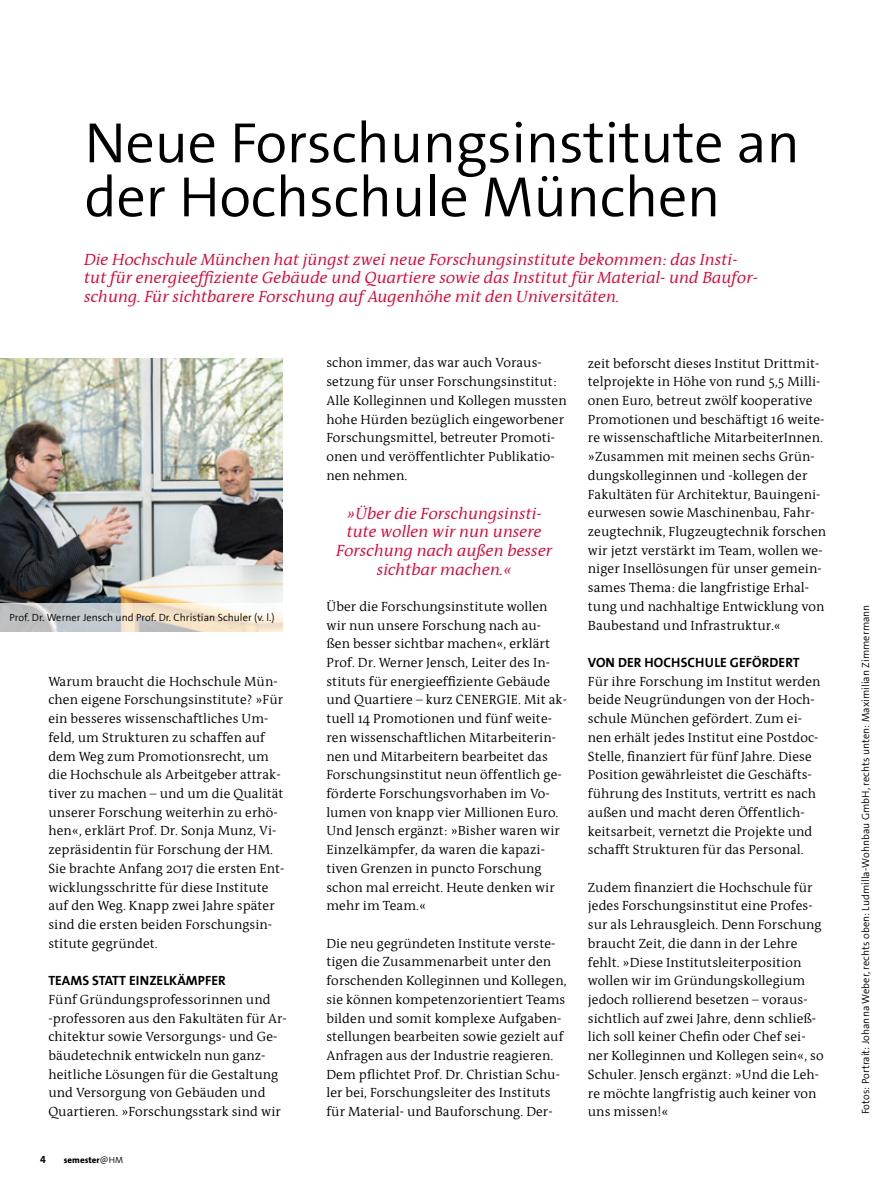
<style>
.page{position:relative;width:893px;height:1191px;background:#fff}
.page>*{position:absolute;margin:0;border:0;box-sizing:border-box;transform-origin:0 0}
.t1{font:57.3px/54px "FHM The Sans";letter-spacing:-.01em;color:#000}
.t2{font:italic 16.5px/18.8px "FHM Antiqua";letter-spacing:.005em;color:#db0031}
.t3{font:13.5px/18.8px "FHM Antiqua";letter-spacing:.005em;color:#000}
.t4{font:700 13.5px "FHM Antiqua";letter-spacing:.005em;color:#000}
.t5{font:10.5px "FHM The Sans";letter-spacing:.005em;color:#000}
.t6{font:10.5px "The Sans Bold Expert";color:#000}
.t7{font:800 9px "The Sans";letter-spacing:.005em;color:#000}
.s1{font-family:"FHM The Sans";font-weight:400}
</style>
<div class="page">
<img style="left:0;top:359px;width:283px;height:244px">
<svg style="left:0;top:603px;width:283px;height:29px;background:#dcd7cd"></svg>
<h1 class="t1" style="left:84px;top:118px;width:717px">Neue Forschungsinstitute an der Hochschule München</h1>
<p class="t2" style="left:84px;top:250px;width:675px">Die Hochschule München hat jüngst zwei neue Forschungsinstitute bekommen: das Insti&shy;tut für energieeffiziente Gebäude und Quartiere sowie das Institut für Material- und Baufor&shy;schung. Für sichtbarere Forschung auf Augenhöhe mit den Universitäten.</p>
<p class="t3" style="left:326px;top:354px;width:242px">schon immer, das war auch Voraus&shy;setzung für unser Forschungsinstitut:<br>Alle Kolleginnen und Kollegen mussten hohe Hürden bezüglich eingeworbener Forschungsmittel, betreuter Promoti&shy;onen und veröffentlichter Publikatio&shy;nen nehmen.</p>
<p class="t3" style="left:588px;top:354px;width:240px">zeit beforscht dieses Institut Drittmit&shy;telprojekte in Höhe von rund 5,5 Milli&shy;onen Euro, betreut zwölf kooperative Promotionen und beschäftigt 16 weite&shy;re wissenschaftliche MitarbeiterInnen. »Zusammen mit meinen sechs Grün&shy;dungskolleginnen und -kollegen der Fakultäten für Architektur, Bauingeni&shy;eurwesen sowie Maschinenbau, Fahr&shy;zeugtechnik, Flugzeugtechnik forschen wir jetzt verstärkt im Team, wollen we&shy;niger Insellösungen für unser gemein&shy;sames Thema: die langfristige Erhal&shy;tung und nachhaltige Entwicklung von Baubestand und Infrastruktur.«</p>
<p class="t4" style="left:588px;top:655px;width:213px">VON DER HOCHSCHULE GEFÖRDERT</p>
<p class="t3" style="left:588px;top:672px;width:234px">Für ihre Forschung im Institut werden beide Neugründungen von der Hoch&shy;schule München gefördert. Zum ei&shy;nen erhält jedes Institut eine Postdoc-Stelle, finanziert für fünf Jahre. Diese Position gewährleistet die Geschäfts&shy;führung des Instituts, vertritt es nach außen und macht deren Öffentlich&shy;keitsarbeit, vernetzt die Projekte und schafft Strukturen für das Personal.</p>
<p class="t3" style="left:588px;top:878px;width:237px">Zudem finanziert die Hochschule für jedes Forschungsinstitut eine Profes&shy;sur als Lehrausgleich. Denn Forschung braucht Zeit, die dann in der Lehre fehlt. »Diese Institutsleiterposition wollen wir im Gründungskollegium jedoch rollierend besetzen – voraus&shy;sichtlich auf zwei Jahre, denn schließ&shy;lich soll keiner Chefin oder Chef sei&shy;ner Kolleginnen und Kollegen sein«, so Schuler. Jensch ergänzt: »Und die Leh&shy;re möchte langfristig auch keiner von uns missen!«</p>
<p class="t2" style="left:336px;top:504px;width:217px;text-align:center">»Über die Forschungsinsti&shy;tute wollen wir nun unsere<br>Forschung nach außen besser sichtbar machen.«</p>
<p class="t3" style="left:326px;top:597px;width:242px">Über die Forschungsinstitute wollen wir nun unsere Forschung nach au&shy;ßen besser sichtbar machen«, erklärt Prof. Dr. Werner Jensch, Leiter des In&shy;stituts für energieeffiziente Gebäude und Quartiere – kurz CENERGIE. Mit ak&shy;tuell 14 Promotionen und fünf weite&shy;ren wissenschaftlichen Mitarbeiterin&shy;nen und Mitarbeitern bearbeitet das Forschungsinstitut neun öffentlich ge&shy;förderte Forschungsvorhaben im Vo&shy;lumen von knapp vier Millionen Euro.<br>Und Jensch ergänzt: »Bisher waren wir Einzelkämpfer, da waren die kapazi&shy;tiven Grenzen in puncto Forschung schon mal erreicht. Heute denken wir mehr im Team.«</p>
<p class="t3" style="left:326px;top:934px;width:242px">Die neu gegründeten Institute verste&shy;tigen die Zusammenarbeit unter den forschenden Kolleginnen und Kollegen, sie können kompetenzorientiert Teams bilden und somit komplexe Aufgaben&shy;stellungen bearbeiten sowie gezielt auf Anfragen aus der Industrie reagieren.<br>Dem pflichtet Prof. Dr. Christian Schu&shy;ler bei, Forschungsleiter des Instituts für Material- und Bauforschung. Der-</p>
<p class="t5" style="left:9px;top:612px;width:267px">Prof. Dr. Werner Jensch und Prof. Dr. Christian Schuler (v. l.)</p>
<p class="t5" style="left:860px;top:1114px;width:511px;rotate:-90deg">Fotos: Portrait: Johanna Weber, rechts oben: Ludmilla-Wohnbau GmbH, rechts unten: Maximilian Zimmermann</p>
<p class="t3" style="left:48px;top:672px;width:238px">Warum braucht die Hochschule Mün&shy;chen eigene Forschungsinstitute? »Für ein besseres wissenschaftliches Um&shy;feld, um Strukturen zu schaffen auf dem Weg zum Promotionsrecht, um die Hochschule als Arbeitgeber attrak&shy;tiver zu machen – und um die Qualität unserer Forschung weiterhin zu erhö&shy;hen«, erklärt Prof. Dr. Sonja Munz, Vi&shy;zepräsidentin für Forschung der HM.<br>Sie brachte Anfang 2017 die ersten Ent&shy;wicklungsschritte für diese Institute auf den Weg. Knapp zwei Jahre später sind die ersten beiden Forschungsin&shy;stitute gegründet.</p>
<p class="t4" style="left:48px;top:973px;width:179px">TEAMS STATT EINZELKÄMPFER</p>
<p class="t3" style="left:48px;top:990px;width:240px">Fünf Gründungsprofessorinnen und -professoren aus den Fakultäten für Ar&shy;chitektur sowie Versorgungs- und Ge&shy;bäudetechnik entwickeln nun ganz&shy;heitliche Lösungen für die Gestaltung und Versorgung von Gebäuden und Quartieren. »Forschungsstark sind wir</p>
<p class="t6" style="left:40px;top:1151px;width:7px">4</p>
<p class="t7" style="left:64px;top:1152px;width:61px">semester<span class="s1">@HM</span></p>
</div>
